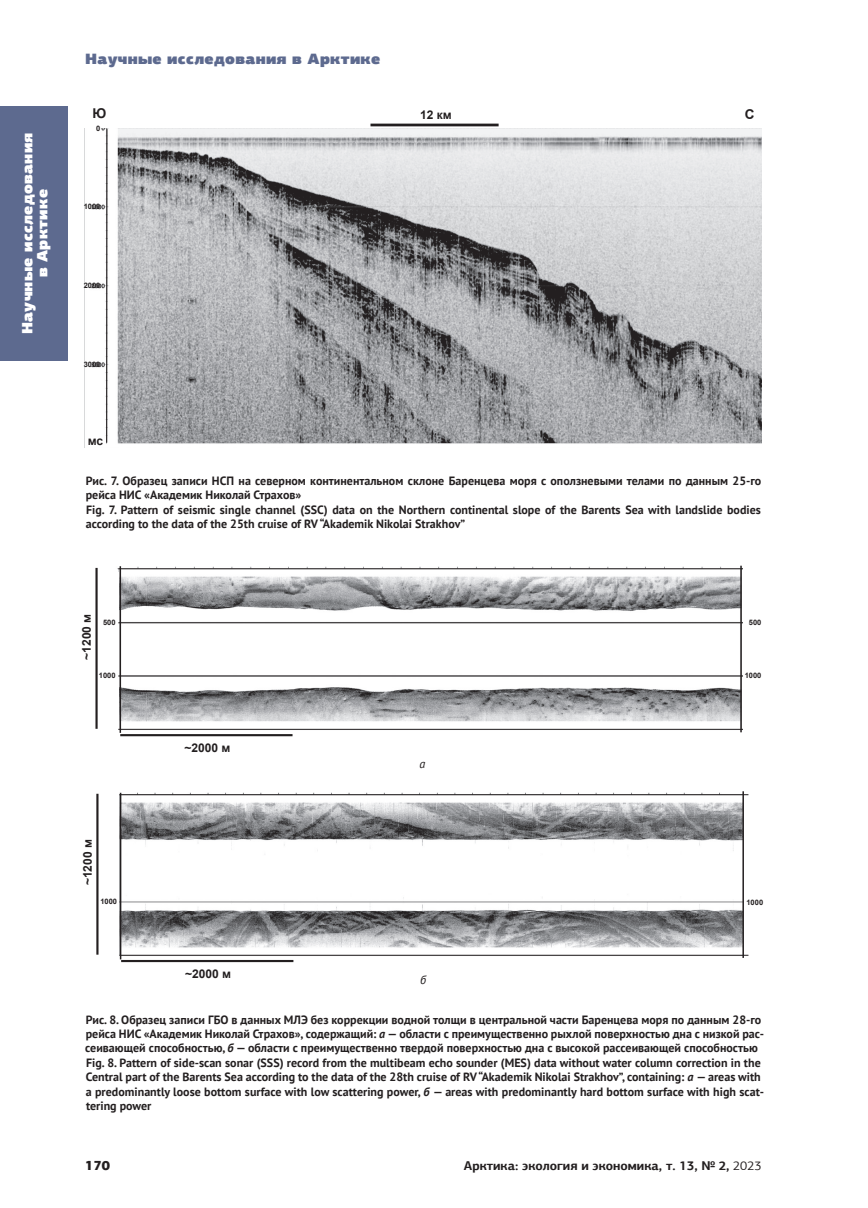
<style>
.page{position:relative;width:868px;height:1208px;background:#fff}
.page>*{position:absolute;margin:0;border:0;box-sizing:border-box;transform-origin:0 0}
.t1{font:900 15px "PF Agora Sans Pro";letter-spacing:.02em;color:#5d6a8f}
.t2{font:900 15px/15px "PF Agora Sans Pro";letter-spacing:.02em;color:#fff;text-align:center}
.t3{font:900 13.5px "PF Agora Sans Pro";color:#231f20}
.t4{font:700 13.5px "Arial";color:#231f20}
.t5{font:700 12.75px "PF Agora Sans Pro";color:#231f20}
.pic_name{font:700 12px/14.4px "PT Sans";color:#231f20}
.t6{font:700 12px "Arial";color:#231f20}
.pic_name-2{font:italic 12px "PT Sans";color:#231f20}
.t7{font:700 7.5px "Arial";color:#231f20}
.s1{font-style:italic}
.s2{font-weight:400}
</style>
<div class="page">
<div style="left:0;top:106px;width:68px;height:254px;background:#5d6a8f"></div>
<img style="left:84px;top:128px;width:677px;height:319px">
<hr style="left:370px;top:124px;width:128px;height:2px;background:#231f20">
<hr style="left:106px;top:129px;width:1px;height:313px;background:#231f20">
<img style="left:117px;top:565px;width:626px;height:168px">
<img style="left:119px;top:792px;width:623px;height:166px">
<div style="left:114px;top:732px;width:206px;height:22px;background:#fff"></div>
<hr style="left:120px;top:734px;width:172px;height:2px;background:#231f20">
<hr style="left:95px;top:568px;width:3px;height:161px;background:#231f20">
<hr style="left:121px;top:960px;width:172px;height:2px;background:#231f20">
<hr style="left:96px;top:793px;width:2px;height:161px;background:#231f20">
<div style="left:101px;top:572px;width:18px;height:365px;background:#fff"></div>
<hr style="left:118px;top:729px;width:629px;height:1px;background:#231f20">
<hr style="left:118px;top:622px;width:629px;height:1px;background:#231f20">
<hr style="left:118px;top:675px;width:629px;height:1px;background:#231f20">
<hr style="left:118px;top:568px;width:629px;height:1px;background:#231f20">
<div style="left:743px;top:559px;width:20px;height:410px;background:#fff"></div>
<hr style="left:119px;top:566px;width:2px;height:167px;background:#231f20">
<hr style="left:120px;top:793px;width:1px;height:166px;background:#231f20">
<hr style="left:742px;top:791px;width:1px;height:167px;background:#231f20">
<hr style="left:740px;top:565px;width:1px;height:167px;background:#231f20">
<hr style="left:119px;top:955px;width:629px;height:1px;background:#231f20">
<hr style="left:119px;top:794px;width:629px;height:1px;background:#231f20">
<p class="t2" style="left:20px;top:334px;width:203px;rotate:-90deg">Научные исследования в Арктике</p>
<p class="t1" style="left:85px;top:48px;width:297px">Научные исследования в Арктике</p>
<p class="t4" style="left:92px;top:104px;width:15px">Ю</p>
<p class="t4" style="left:744px;top:104px;width:11px">С</p>
<p class="t7" style="left:96px;top:123px;width:6px">0</p>
<p class="t6" style="left:420px;top:106px;width:33px">12 км</p>
<p class="t7" style="left:84px;top:201px;width:18px">1000</p>
<p class="t7" style="left:84px;top:280px;width:18px">2000</p>
<p class="t7" style="left:84px;top:359px;width:18px">3000</p>
<p class="t6" style="left:88px;top:432px;width:17px">мс</p>
<p class="pic_name" style="left:86px;top:473px;width:677px">Рис. 7. Образец записи НСП на северном континентальном склоне Баренцева моря с оползневыми телами по данным 25-го рейса НИС «Академик Николай Страхов»</p>
<p class="pic_name" style="left:86px;top:502px;width:676px">Fig. 7. Pattern of seismic single channel (SSC) data on the Northern continental slope of the Barents Sea with landslide bodies according to the data of the 25th cruise of RV “Akademik Nikolai Strakhov”</p>
<p class="t6" style="left:78px;top:659px;width:47px;rotate:-90deg">~1200 м</p>
<p class="t7" style="left:103px;top:617px;width:14px">500</p>
<p class="t7" style="left:748px;top:616px;width:14px">500</p>
<p class="t7" style="left:99px;top:670px;width:18px">1000</p>
<p class="t7" style="left:744px;top:669px;width:18px">1000</p>
<p class="t6" style="left:184px;top:739px;width:47px">~2000 м</p>
<p class="pic_name-2" style="left:419px;top:756px;width:7px">а</p>
<p class="t6" style="left:79px;top:885px;width:47px;rotate:-90deg">~1200 м</p>
<p class="t7" style="left:100px;top:896px;width:18px">1000</p>
<p class="t7" style="left:746px;top:897px;width:18px">1000</p>
<p class="t6" style="left:185px;top:965px;width:47px">~2000 м</p>
<p class="pic_name" style="left:85px;top:1012px;width:680px">Рис. 8. Образец записи ГБО в данных МЛЭ без коррекции водной толщи в центральной части Баренцева моря по данным 28-го рейса НИС «Академик Николай Страхов», содержащий: <span class="s1">а</span> — области с преимущественно рыхлой поверхностью дна с низкой рас&shy;сеивающей способностью, <span class="s1">б</span> — области с преимущественно твердой поверхностью дна с высокой рассеивающей способностью</p>
<p class="pic_name" style="left:86px;top:1055px;width:679px">Fig. 8. Pattern of side-scan sonar (SSS) record from the multibeam echo sounder (MES) data without water column correction in the Central part of the Barents Sea according to the data of the 28th cruise of RV “Akademik Nikolai Strakhov”, containing: <span class="s1">a</span> — areas with a predominantly loose bottom surface with low scattering power, <span class="s1">б</span> — areas with predominantly hard bottom surface with high scat&shy;tering power</p>
<p class="pic_name-2" style="left:420px;top:972px;width:7px">б</p>
<p class="t3" style="left:85px;top:1156px;width:26px">170</p>
<p class="t5" style="left:464px;top:1157px;width:299px">Арктика: экология и экономика, т. 13, № 2, <span class="s2">2023</span></p>
</div>
